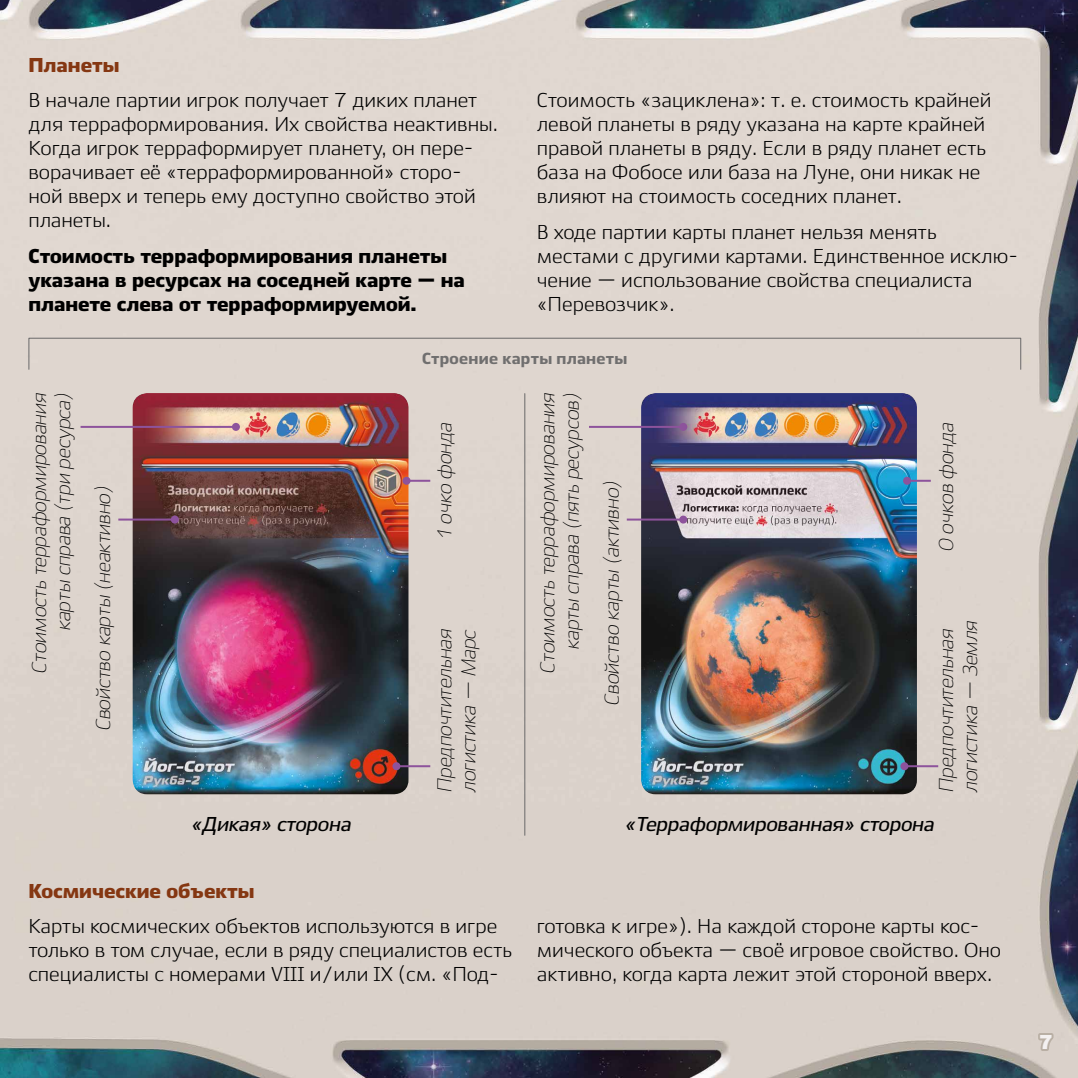
<style>
.page{position:relative;width:1078px;height:1078px;background:#fff}
.page>*{position:absolute;margin:0;border:0;box-sizing:border-box;transform-origin:0 0}
.t1{font:20px/24px "Ekibastuz";color:#000}
.t2{font:italic 300 20px/24px "Ekibastuz";color:#000}
.t3{font:800 20px/24px "Ekibastuz";color:#000}
.t4{font:italic 700 20px "Ekibastuz";color:#000}
.t5{font:800 20px "Ekibastuz";color:#853712}
.t6{font:800 20px "Ekibastuz";color:#f4f1f1}
.t7{font:900 16px "Ekibastuz";letter-spacing:.02em;color:#706f6f}
</style>
<div class="page">
<img style="left:0;top:0;width:1077px;height:1077px">
<svg style="left:1035px;top:1030px;width:22px;height:22px"></svg>
<img style="left:133px;top:393px;width:275px;height:401px">
<img style="left:641px;top:393px;width:275px;height:401px">
<hr style="left:81px;top:426px;width:155px;height:2px;background:#8d539c">
<div style="left:232px;top:423px;width:8px;height:8px;background:#8d539c;border-radius:50%"></div>
<hr style="left:589px;top:426px;width:94px;height:2px;background:#8d539c">
<div style="left:679px;top:423px;width:8px;height:8px;background:#8d539c;border-radius:50%"></div>
<hr style="left:406px;top:479px;width:24px;height:2px;background:#8d539c">
<div style="left:402px;top:476px;width:8px;height:8px;background:#8d539c;border-radius:50%"></div>
<hr style="left:906px;top:479px;width:24px;height:2px;background:#8d539c">
<svg style="left:902px;top:476px;width:8px;height:8px"></svg>
<hr style="left:118px;top:518px;width:57px;height:2px;background:#8d539c">
<div style="left:171px;top:515px;width:8px;height:8px;background:#8d539c;border-radius:50%"></div>
<hr style="left:626px;top:518px;width:57px;height:2px;background:#8d539c">
<div style="left:679px;top:515px;width:8px;height:8px;background:#8d539c;border-radius:50%"></div>
<hr style="left:396px;top:765px;width:34px;height:2px;background:#8d539c">
<div style="left:392px;top:762px;width:8px;height:8px;background:#8d539c;border-radius:50%"></div>
<hr style="left:904px;top:765px;width:34px;height:2px;background:#8d539c">
<div style="left:900px;top:762px;width:8px;height:8px;background:#8d539c;border-radius:50%"></div>
<div style="left:28px;top:337px;width:992px;height:33px;border:1px solid #706f6f"></div>
<hr style="left:524px;top:393px;width:1px;height:442px;background:#706f6f">
<p class="t5" style="left:28px;top:53px;width:93px">Планеты</p>
<p class="t1" style="left:28px;top:88px;width:471px">В начале партии игрок получает 7 диких планет для терраформирования. Их свойства неактивны.<br>Когда игрок терраформирует планету, он пере&shy;ворачивает её «терраформированной» сторо&shy;ной вверх и теперь ему доступно свойство этой планеты.</p>
<p class="t3" style="left:28px;top:243px;width:438px">Стоимость терраформирования планеты указана в ресурсах на соседней карте — на планете слева от терраформируемой.</p>
<p class="t1" style="left:536px;top:88px;width:456px">Стоимость «зациклена»: т. е. стоимость крайней левой планеты в ряду указана на карте крайней правой планеты в ряду. Если в ряду планет есть база на Фобосе или база на Луне, они никак не влияют на стоимость соседних планет.</p>
<p class="t1" style="left:536px;top:219px;width:482px">В ходе партии карты планет нельзя менять местами с другими картами. Единственное исклю&shy;чение — использование свойства специалиста «Перевозчик».</p>
<p class="t7" style="left:422px;top:349px;width:207px">Строение карты планеты</p>
<p class="t2" style="left:27px;top:673px;width:286px;text-align:right;rotate:-90deg">Стоимость терраформирования карты справа (три ресурса)</p>
<p class="t2" style="left:535px;top:673px;width:286px;text-align:right;rotate:-90deg">Стоимость терраформирования карты справа (пять ресурсов)</p>
<p class="t2" style="left:432px;top:542px;width:125px;rotate:-90deg">1 очко фонда</p>
<p class="t2" style="left:934px;top:552px;width:135px;rotate:-90deg">0 очков фонда</p>
<p class="t2" style="left:91px;top:731px;width:250px;rotate:-90deg">Свойство карты (неактивно)</p>
<p class="t2" style="left:599px;top:705px;width:230px;rotate:-90deg">Свойство карты (активно)</p>
<p class="t2" style="left:432px;top:792px;width:169px;rotate:-90deg">Предпочтительная логистика — Марс</p>
<p class="t2" style="left:934px;top:792px;width:177px;rotate:-90deg">Предпочтительная логистика — Земля</p>
<p class="t4" style="left:190px;top:811px;width:166px">«Дикая» сторона</p>
<p class="t4" style="left:624px;top:811px;width:315px">«Терраформированная» сторона</p>
<p class="t5" style="left:28px;top:878px;width:228px">Космические объекты</p>
<p class="t1" style="left:28px;top:914px;width:485px">Карты космических объектов используются в игре только в том случае, если в ряду специалистов есть специалисты с номерами VIII и/или IX (см. «Под-</p>
<p class="t1" style="left:536px;top:914px;width:466px">готовка к игре»). На каждой стороне карты кос&shy;мического объекта — своё игровое свойство. Оно активно, когда карта лежит этой стороной вверх.</p>
<p class="t6" style="left:1038px;top:1029px;width:15px">7</p>
</div>
